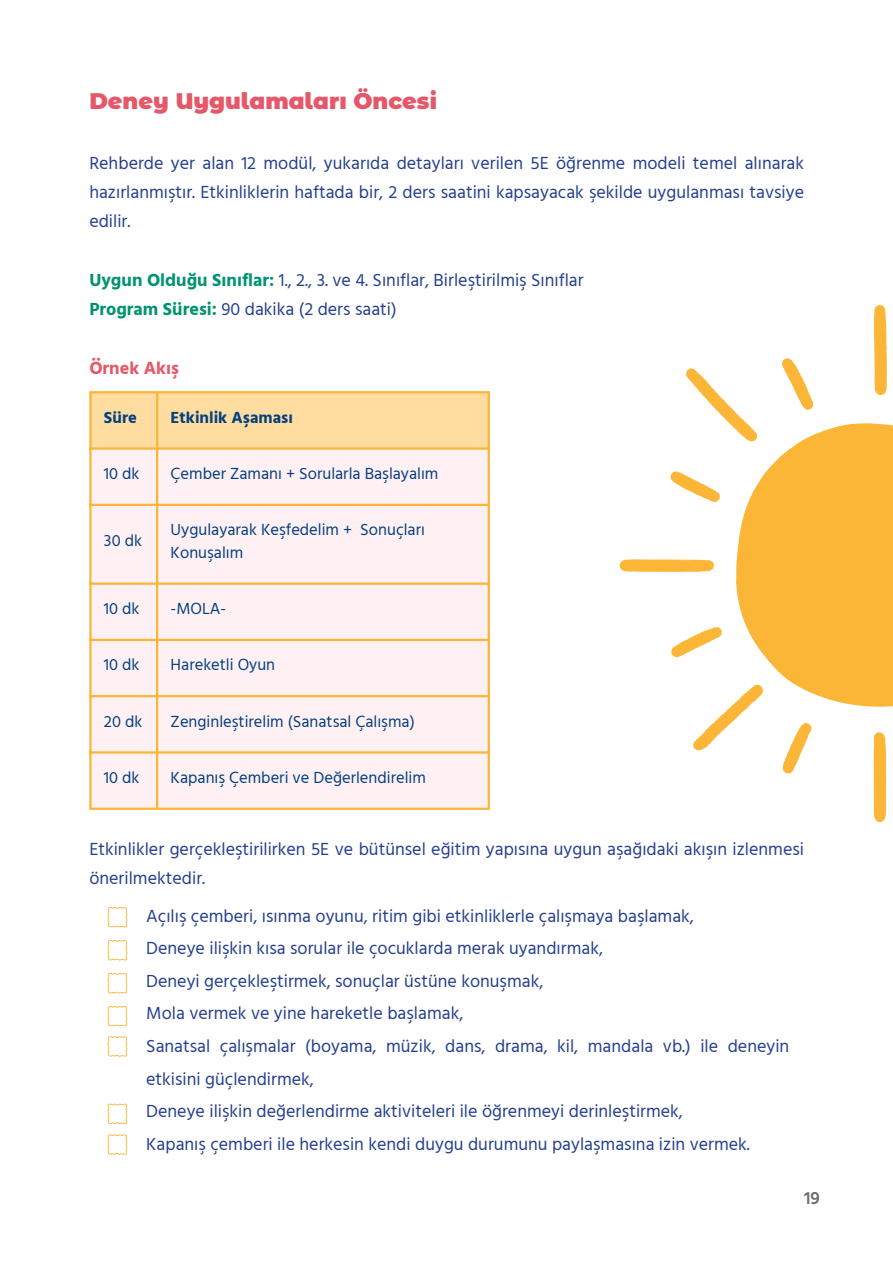
<style>
.page{position:relative;width:893px;height:1264px;background:#fff}
.page>*{position:absolute;margin:0;border:0;box-sizing:border-box;transform-origin:0 0}
.t1{font:900 22.5px "Montserrat Alternates";color:#e55869}
.t2{font:18px/29.2px "Hind";color:#26408f}
.t3{font:700 18px "Hind";color:#e55869}
.t4{font:600 18px "Hind";color:#717070}
.t5{font:16.5px/22.5px "Hind";color:#034080}
.t6{font:700 16.5px "Hind";color:#034080}
.s1{font-weight:700;color:#00936f}
</style>
<div class="page">
<div style="left:92px;top:393px;width:395px;height:54px;background:#ffdda1"></div>
<div style="left:92px;top:449px;width:395px;height:358px;background:#fff1f3"></div>
<hr style="left:89px;top:393px;width:3px;height:414px;background:#fbb537">
<hr style="left:156px;top:393px;width:2px;height:414px;background:#fbb537">
<hr style="left:487px;top:393px;width:3px;height:414px;background:#fbb537">
<hr style="left:89px;top:391px;width:401px;height:2px;background:#fbb537">
<hr style="left:89px;top:447px;width:401px;height:2px;background:#fbb537">
<hr style="left:89px;top:503px;width:401px;height:3px;background:#fbb537">
<hr style="left:89px;top:582px;width:401px;height:2px;background:#fbb537">
<hr style="left:89px;top:638px;width:401px;height:3px;background:#fbb537">
<hr style="left:89px;top:695px;width:401px;height:2px;background:#fbb537">
<hr style="left:89px;top:751px;width:401px;height:2px;background:#fbb537">
<hr style="left:89px;top:807px;width:401px;height:2px;background:#fbb537">
<svg style="left:107px;top:907px;width:20px;height:20px"></svg>
<svg style="left:107px;top:940px;width:20px;height:20px"></svg>
<svg style="left:107px;top:973px;width:20px;height:20px"></svg>
<svg style="left:107px;top:1006px;width:20px;height:20px"></svg>
<svg style="left:107px;top:1036px;width:20px;height:20px"></svg>
<svg style="left:107px;top:1103px;width:20px;height:20px"></svg>
<svg style="left:107px;top:1134px;width:20px;height:20px"></svg>
<svg style="left:619px;top:305px;width:273px;height:517px"></svg>
<p class="t1" style="left:89px;top:87px;width:347px">Deney Uygulamaları Öncesi</p>
<p class="t2" style="left:89px;top:148px;width:716px;text-align:justify">Rehberde yer alan 12 modül, yukarıda detayları verilen 5E öğrenme modeli temel alınarak hazırlanmıştır. Etkinliklerin haftada bir, 2 ders saatini kapsayacak şekilde uygulanması tavsiye edilir.</p>
<p class="t2" style="left:89px;top:265px;width:496px"><span class="s1">Uygun Olduğu Sınıflar:</span> 1., 2., 3. ve 4. Sınıflar, Birleştirilmiş Sınıflar</p>
<p class="t2" style="left:89px;top:294px;width:309px"><span class="s1">Program Süresi:</span> 90 dakika (2 ders saati)</p>
<p class="t3" style="left:89px;top:357px;width:91px">Örnek Akış</p>
<h1 class="t6" style="left:104px;top:407px;width:34px">Süre</h1>
<p class="t6" style="left:171px;top:407px;width:124px">Etkinlik Aşaması</p>
<p class="t5" style="left:104px;top:462px;width:37px">10 dk</p>
<p class="t5" style="left:171px;top:462px;width:269px">Çember Zamanı + Sorularla Başlayalım</p>
<h2 class="t5" style="left:104px;top:529px;width:39px">30 dk</h2>
<p class="t5" style="left:171px;top:518px;width:256px">Uygulayarak Keşfedelim + Sonuçları<br>Konuşalım</p>
<p class="t5" style="left:104px;top:597px;width:37px">10 dk</p>
<p class="t5" style="left:171px;top:597px;width:57px">-MOLA-</p>
<p class="t5" style="left:104px;top:653px;width:37px">10 dk</p>
<p class="t5" style="left:171px;top:653px;width:106px">Hareketli Oyun</p>
<p class="t5" style="left:104px;top:709px;width:40px">20 dk</p>
<p class="t5" style="left:171px;top:709px;width:245px">Zenginleştirelim (Sanatsal Çalışma)</p>
<p class="t5" style="left:104px;top:766px;width:37px">10 dk</p>
<p class="t5" style="left:171px;top:766px;width:257px">Kapanış Çemberi ve Değerlendirelim</p>
<p class="t2" style="left:89px;top:833px;width:716px">Etkinlikler gerçekleştirilirken 5E ve bütünsel eğitim yapısına uygun aşağıdaki akışın izlenmesi önerilmektedir.</p>
<p class="t2" style="left:146px;top:900px;width:549px">Açılış çemberi, ısınma oyunu, ritim gibi etkinliklerle çalışmaya başlamak,</p>
<p class="t2" style="left:146px;top:933px;width:458px">Deneye ilişkin kısa sorular ile çocuklarda merak uyandırmak,</p>
<p class="t2" style="left:146px;top:966px;width:398px">Deneyi gerçekleştirmek, sonuçlar üstüne konuşmak,</p>
<p class="t2" style="left:146px;top:998px;width:318px">Mola vermek ve yine hareketle başlamak,</p>
<p class="t2" style="left:146px;top:1029px;width:644px;line-height:32.7px">Sanatsal çalışmalar (boyama, müzik, dans, drama, kil, mandala vb.) ile deneyin etkisini güçlendirmek,</p>
<p class="t2" style="left:146px;top:1096px;width:538px">Deneye ilişkin değerlendirme aktiviteleri ile öğrenmeyi derinleştirmek,</p>
<p class="t2" style="left:146px;top:1129px;width:605px">Kapanış çemberi ile herkesin kendi duygu durumunu paylaşmasına izin vermek.</p>
<p class="t4" style="left:804px;top:1187px;width:17px">19</p>
</div>
